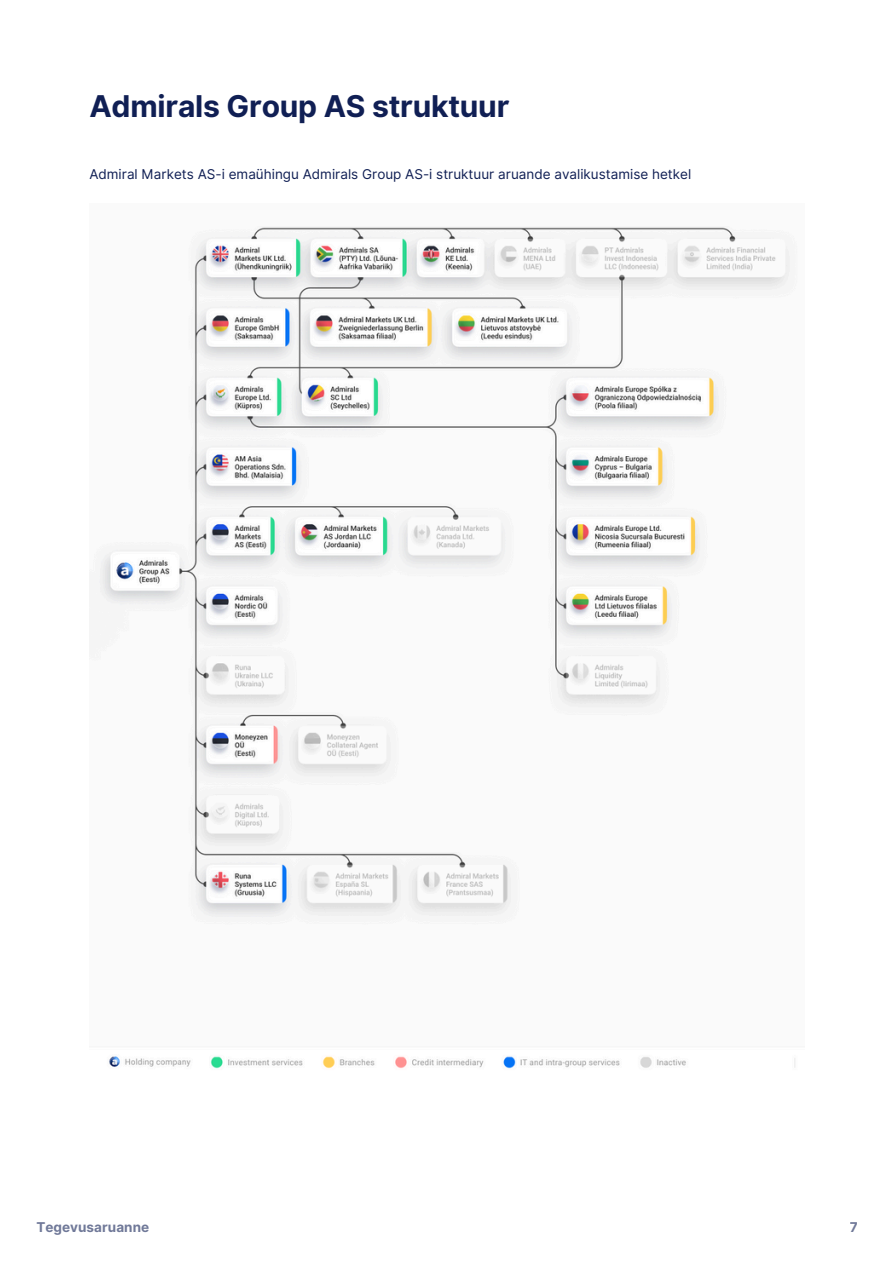
<style>
.page{position:relative;width:894px;height:1264px;background:#fff}
.page>*{position:absolute;margin:0;border:0;box-sizing:border-box;transform-origin:0 0}
.t1{font:700 30px "Inter";letter-spacing:-.005em;color:#101f54}
.t2{font:13.5px "Inter";color:#101f54}
.t3{font:700 13.5px "Inter";letter-spacing:.005em;color:#101f54}
</style>
<div class="page">
<img style="left:99px;top:227px;width:696px;height:842px">
<h1 class="t1" style="left:89px;top:88px;width:421px">Admirals Group AS struktuur</h1>
<p class="t2" style="left:89px;top:166px;width:603px">Admiral Markets AS-i emaühingu Admirals Group AS-i struktuur aruande avalikustamise hetkel</p>
<p class="t3" style="left:36px;top:1219px;width:114px">Tegevusaruanne</p>
<p class="t3" style="left:849px;top:1219px;width:10px">7</p>
</div>
